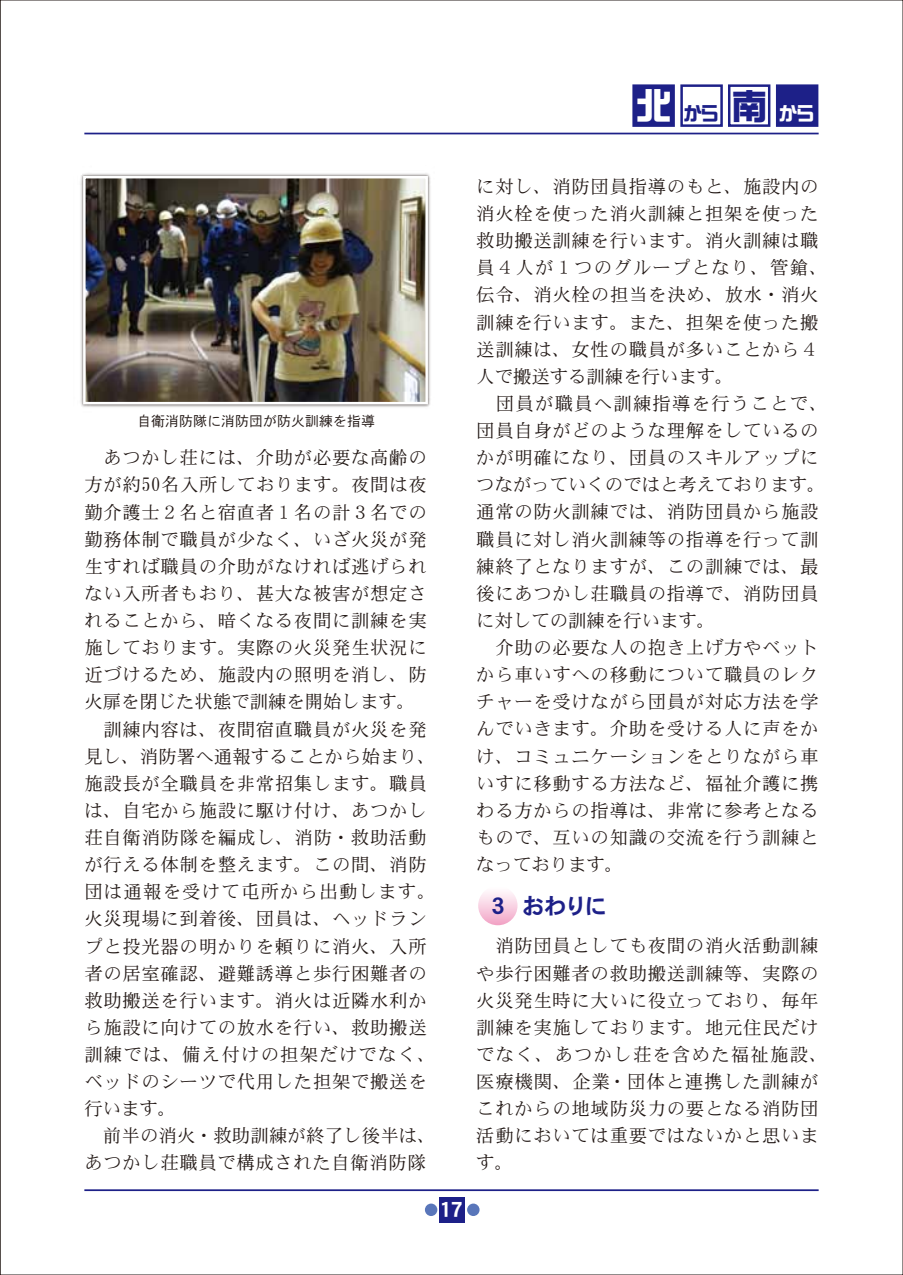
<style>
.page{position:relative;width:903px;height:1275px;background:#fff}
.page>*{position:absolute;margin:0;border:0;box-sizing:border-box;transform-origin:0 0}
.t1{font:22.75px "DFHS Gothic W7 WIN RKSJ H";color:#1d2088}
.t2{font:21px "DFHS Gothic W7 WING RKSJ H";color:#fff}
.t3{font:18.72px "DF So Gei W9 WING RKSJ H";color:#1d2088}
.t4{font:18.38px/27.1px "DFHS Mincho W3 WIN RKSJ H";letter-spacing:.035em;color:#221815}
.t5{font:14px "DFHS Gothic W3 WIN RKSJ H";color:#221815}
.s1{font-size:35.7px;color:#fff}
.s2{font-size:35.7px}
.s3{color:#fff}
.s4{font-family:"DFHS Gothic W7 WING RKSJ H"}
</style>
<div class="page">
<div style="left:440px;top:1197px;width:25px;height:25px;background:#1d2088"></div>
<div style="left:467px;top:1203px;width:12px;height:13px;background:#5976ba;border-radius:50%"></div>
<div style="left:425px;top:1203px;width:12px;height:13px;background:#5976ba;border-radius:50%"></div>
<hr style="left:84px;top:1189px;width:735px;height:2px;background:#1d2088">
<hr style="left:84px;top:133px;width:735px;height:1px;background:#1d2088">
<div style="left:632px;top:84px;width:43px;height:43px;background:#1d2088;border:2px solid #1d2088"></div>
<div style="left:680px;top:84px;width:43px;height:43px;background:#fff;border:2px solid #1d2088"></div>
<div style="left:728px;top:84px;width:42px;height:43px;background:#fff;border:2px solid #1d2088"></div>
<div style="left:776px;top:84px;width:42px;height:43px;background:#1d2088;border:2px solid #1d2088"></div>
<div style="left:478px;top:886px;width:39px;height:39px;background:linear-gradient(to bottom,#fff,#f2a5c7);border-radius:20px"></div>
<img style="left:80px;top:173px;width:351px;height:234px">
<img style="left:86px;top:179px;width:339px;height:222px">
<div style="left:83px;top:176px;width:345px;height:228px;border:2px solid #fff"></div>
<p class="t3" style="left:636px;top:104px;width:179px"><span class="s1">北</span>から<span class="s2">南</span><span class="s3">から</span></p>
<p class="t5" style="left:137px;top:414px;width:239px">自衛消防隊に消防団が防火訓練を指導</p>
<p class="t4" style="left:84px;top:445px;width:353px">　あつかし荘には、介助が必要な高齢の方が約50名入所しております。夜間は夜勤介護士２名と宿直者１名の計３名での勤務体制で職員が少なく、いざ火災が発生すれば職員の介助がなければ逃げられない入所者もおり、甚大な被害が想定されることから、暗くなる夜間に訓練を実施しております。実際の火災発生状況に近づけるため、施設内の照明を消し、防火扉を閉じた状態で訓練を開始します。　訓練内容は、夜間宿直職員が火災を発見し、消防署へ通報することから始まり、施設長が全職員を非常招集します。職員は、自宅から施設に駆け付け、あつかし荘自衛消防隊を編成し、消防・救助活動が行える体制を整えます。この間、消防団は通報を受けて屯所から出動します。火災現場に到着後、団員は、ヘッドランプと投光器の明かりを頼りに消火、入所者の居室確認、避難誘導と歩行困難者の救助搬送を行います。消火は近隣水利から施設に向けての放水を行い、救助搬送訓練では、備え付けの担架だけでなく、ベッドのシーツで代用した担架で搬送を行います。<br>　前半の消火・救助訓練が終了し後半は、あつかし荘職員で構成された自衛消防隊</p>
<p class="t2" style="left:439px;top:1199px;width:25px">17</p>
<p class="t4" style="left:476px;top:173px;width:353px">に対し、消防団員指導のもと、施設内の消火栓を使った消火訓練と担架を使った救助搬送訓練を行います。消火訓練は職員４人が１つのグループとなり、管鎗、伝令、消火栓の担当を決め、放水・消火訓練を行います。また、担架を使った搬送訓練は、女性の職員が多いことから４人で搬送する訓練を行います。<br>　団員が職員へ訓練指導を行うことで、団員自身がどのような理解をしているのかが明確になり、団員のスキルアップにつながっていくのではと考えております。通常の防火訓練では、消防団員から施設職員に対し消火訓練等の指導を行って訓練終了となりますが、この訓練では、最後にあつかし荘職員の指導で、消防団員に対しての訓練を行います。<br>　介助の必要な人の抱き上げ方やベットから車いすへの移動について職員のレクチャーを受けながら団員が対応方法を学んでいきます。介助を受ける人に声をかけ、コミュニケーションをとりながら車いすに移動する方法など、福祉介護に携わる方からの指導は、非常に参考となるもので、互いの知識の交流を行う訓練となっております。</p>
<p class="t1" style="left:491px;top:894px;width:117px"><span class="s4">3</span> おわりに</p>
<p class="t4" style="left:476px;top:933px;width:353px">　消防団員としても夜間の消火活動訓練や歩行困難者の救助搬送訓練等、実際の火災発生時に大いに役立っており、毎年訓練を実施しております。地元住民だけでなく、あつかし荘を含めた福祉施設、医療機関、企業・団体と連携した訓練がこれからの地域防災力の要となる消防団活動においては重要ではないかと思います。</p>
</div>
